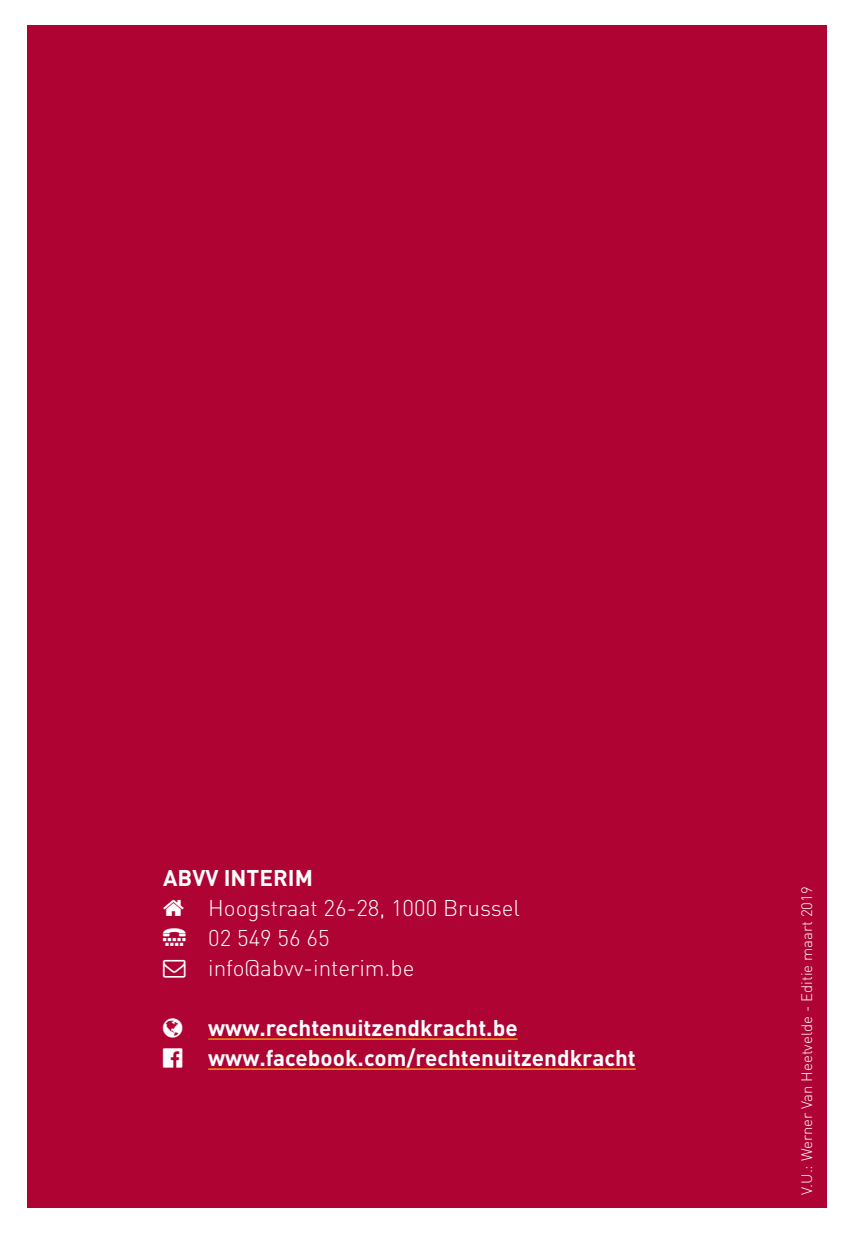
<style>
.page{position:relative;width:851px;height:1234px;background:#fff}
.page>*{position:absolute;margin:0;border:0;box-sizing:border-box;transform-origin:0 0}
.Body{font:700 22.5px "DIN";color:#fff}
.Body-2{font:300 22.5px "DIN";color:#fff}
.Body-3{font:300 15px "DIN";color:#fff}
</style>
<div class="page">
<div style="left:27px;top:26px;width:799px;height:1182px;background:#af0333"></div>
<hr style="left:208px;top:1038px;width:309px;height:1px;background:#fdc500">
<hr style="left:208px;top:1068px;width:427px;height:1px;background:#fdc500">
<p class="Body" style="left:163px;top:862px;width:151px">ABVV INTERIM</p>
<p class="Body-2" style="left:208px;top:893px;width:313px">Hoogstraat 26-28, 1000 Brussel</p>
<p class="Body-2" style="left:208px;top:923px;width:123px">02 549 56 65</p>
<p class="Body-2" style="left:208px;top:953px;width:208px">info@abvv-interim.be</p>
<p class="Body" style="left:208px;top:1012px;width:311px">www.rechtenuitzendkracht.be</p>
<p class="Body" style="left:208px;top:1042px;width:429px">www.facebook.com/rechtenuitzendkracht</p>
<p class="Body-3" style="left:797px;top:1194px;width:309px;rotate:-90deg">V.U.: Werner Van Heetvelde - Editie maart 2019</p>
</div>
